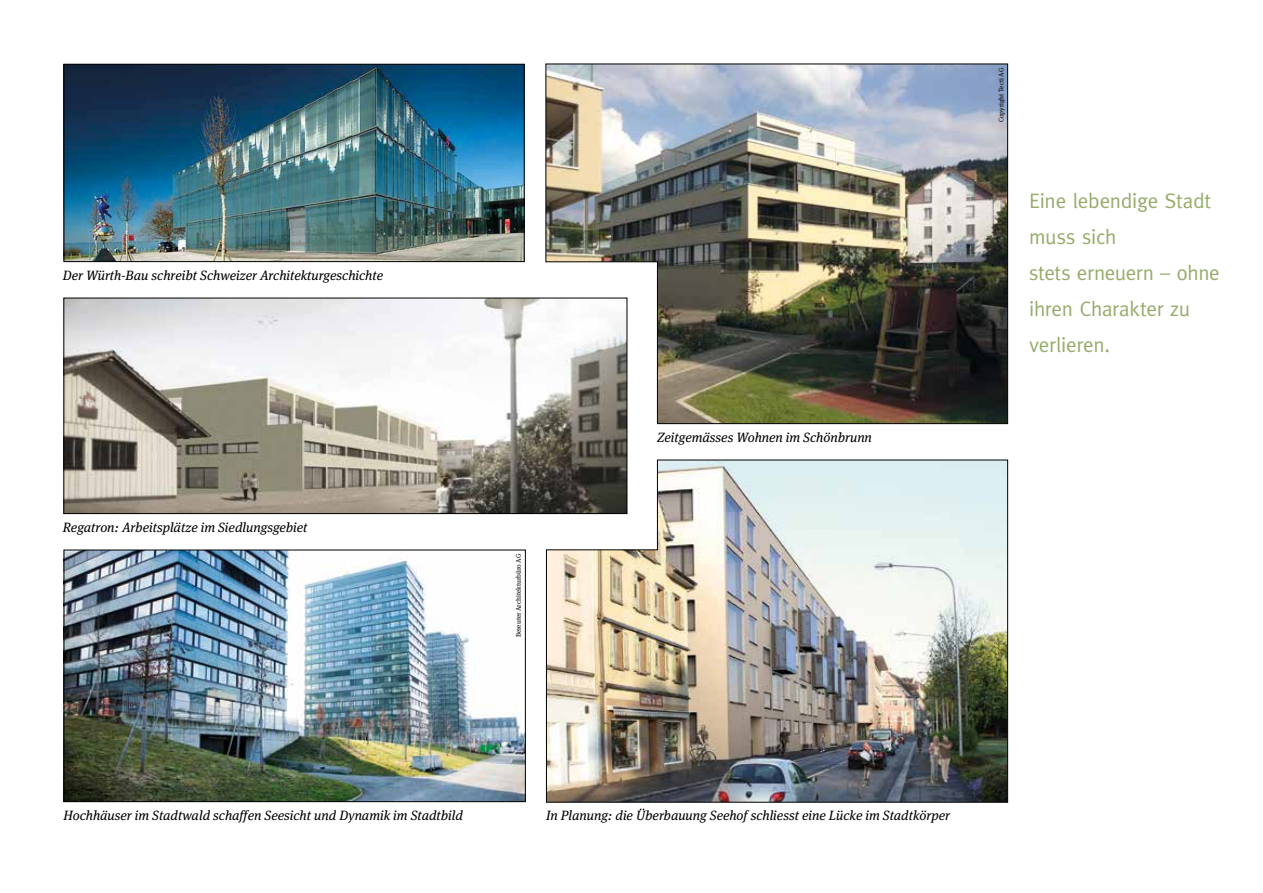
<style>
.page{position:relative;width:1263px;height:893px;background:#fff}
.page>*{position:absolute;margin:0;border:0;box-sizing:border-box;transform-origin:0 0}
.t1{font:21px/36px "Meta Plus";letter-spacing:-.01em;color:#96ac6c}
.t2{font:italic 13.5px "Meta Serif Pro";color:#000}
.t3{font:6.75px "Meta Serif Pro";color:#000}
</style>
<div class="page">
<img style="left:546px;top:460px;width:462px;height:343px">
<img style="left:66px;top:66px;width:456px;height:194px">
<div style="left:64px;top:64px;width:460px;height:198px;border:1px solid #000"></div>
<img style="left:66px;top:552px;width:457px;height:248px">
<div style="left:64px;top:550px;width:461px;height:252px;border:1px solid #000"></div>
<img style="left:545px;top:64px;width:463px;height:360px">
<img style="left:66px;top:300px;width:559px;height:212px">
<div style="left:64px;top:298px;width:563px;height:216px;border:1px solid #000"></div>
<p class="t2" style="left:63px;top:265px;width:322px">Der Würth-Bau schreibt Schweizer Architekturgeschichte</p>
<p class="t2" style="left:63px;top:517px;width:246px">Regatron: Arbeitsplätze im Siedlungsgebiet</p>
<p class="t3" style="left:514px;top:637px;width:85px;rotate:-90deg">Bereuter Architekturbüro AG</p>
<p class="t2" style="left:657px;top:427px;width:216px">Zeitgemässes Wohnen im Schönbrunn</p>
<p class="t3" style="left:996px;top:122px;width:56px;rotate:-90deg">Copyright Tecti AG</p>
<h1 class="t1" style="left:1029px;top:182px;width:192px">Eine lebendige Stadt muss sich<br>stets erneuern – ohne ihren Charakter zu verlieren.</h1>
<p class="t2" style="left:63px;top:805px;width:401px">Hochhäuser im Stadtwald schaffen Seesicht und Dynamik im Stadtbild</p>
<p class="t2" style="left:546px;top:805px;width:405px">In Planung: die Überbauung Seehof schliesst eine Lücke im Stadtkörper</p>
</div>
